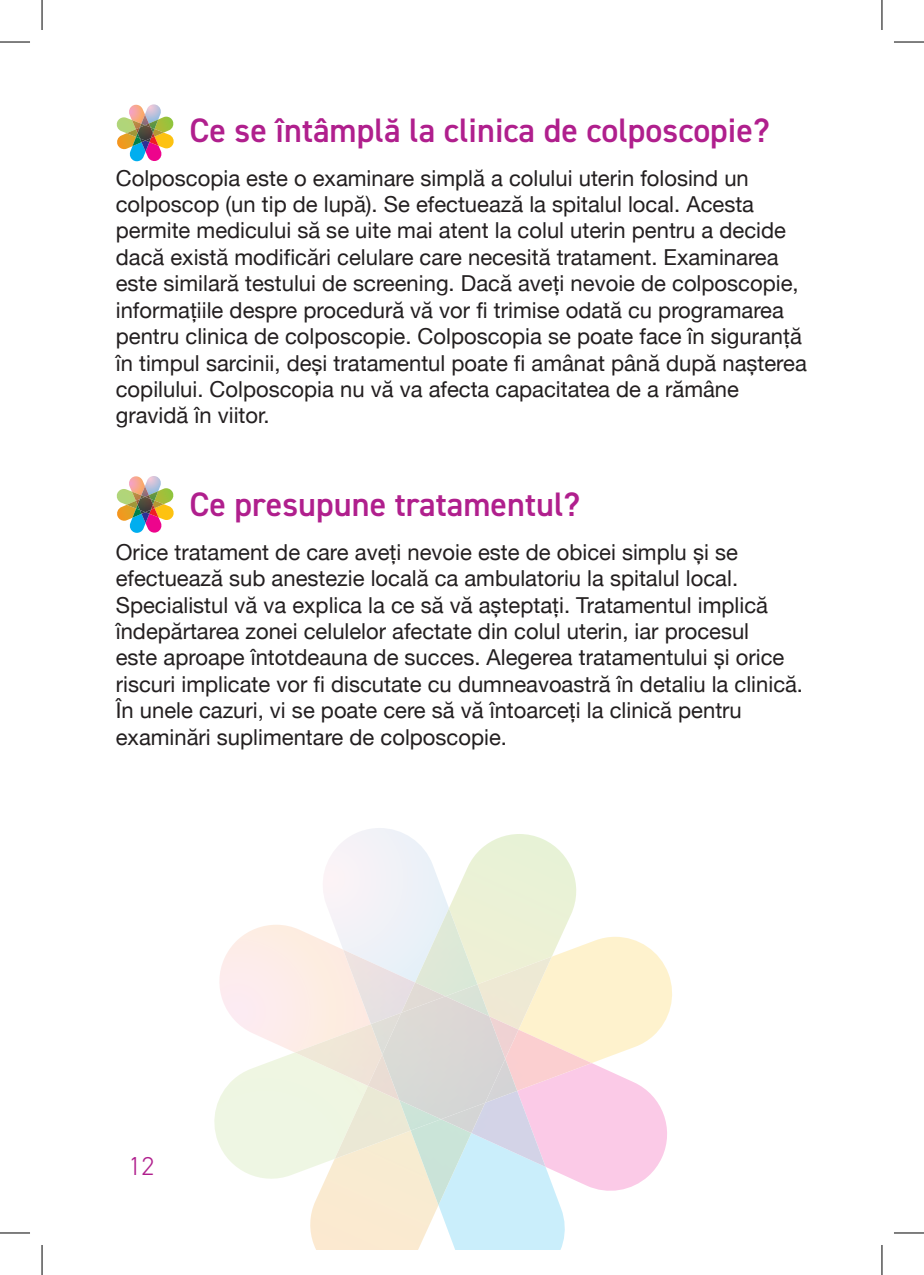
<style>
.page{position:relative;width:924px;height:1275px;background:#fff}
.page>*{position:absolute;margin:0;border:0;box-sizing:border-box;transform-origin:0 0}
.t1{font:600 34px "DIN2014";color:#b01f8d}
.t2{font:300 26px "DIN2014";color:#b01f8d}
.t3{font:22px/26.4px "Helvetica Neue";color:#231f20}
</style>
<div class="page">
<svg style="left:318px;top:828px;width:251px;height:422px"></svg>
<img style="left:410px;top:908px;width:67px;height:297px">
<img style="left:371px;top:949px;width:44px;height:63px">
<img style="left:401px;top:982px;width:44px;height:14px">
<img style="left:471px;top:1102px;width:46px;height:65px">
<img style="left:441px;top:1119px;width:44px;height:14px">
<svg style="left:214px;top:924px;width:157px;height:262px"></svg>
<img style="left:334px;top:1090px;width:76px;height:68px">
<img style="left:399px;top:1119px;width:42px;height:11px">
<svg style="left:517px;top:936px;width:155px;height:259px"></svg>
<img style="left:477px;top:956px;width:74px;height:68px">
<img style="left:445px;top:984px;width:44px;height:12px">
<img style="left:294px;top:1024px;width:297px;height:66px">
<img style="left:368px;top:1016px;width:150px;height:84px">
<img style="left:371px;top:1012px;width:146px;height:90px">
<img style="left:382px;top:996px;width:123px;height:123px">
<svg style="left:116px;top:476px;width:58px;height:57px"></svg>
<img style="left:132px;top:491px;width:26px;height:26px">
<img style="left:136px;top:499px;width:18px;height:11px">
<img style="left:140px;top:495px;width:11px;height:19px">
<img style="left:137px;top:497px;width:16px;height:15px">
<svg style="left:116px;top:104px;width:58px;height:57px"></svg>
<img style="left:132px;top:120px;width:26px;height:26px">
<img style="left:136px;top:127px;width:18px;height:11px">
<img style="left:140px;top:124px;width:11px;height:18px">
<img style="left:137px;top:125px;width:16px;height:16px">
<hr style="left:0;top:42px;width:30px;height:1px;background:#000">
<hr style="left:893px;top:42px;width:30px;height:1px;background:#000">
<hr style="left:0;top:1232px;width:30px;height:1px;background:#000">
<hr style="left:893px;top:1232px;width:30px;height:1px;background:#000">
<hr style="left:42px;top:0;width:1px;height:30px;background:#000">
<hr style="left:42px;top:1245px;width:1px;height:30px;background:#000">
<hr style="left:881px;top:0;width:1px;height:30px;background:#000">
<hr style="left:881px;top:1245px;width:1px;height:30px;background:#000">
<h1 class="t1" style="left:189px;top:108px;width:581px">Ce se întâmplă la clinica de colposcopie?</h1>
<p class="t3" style="left:116px;top:166px;width:692px">Colposcopia este o examinare simplă a colului uterin folosind un colposcop (un tip de lupă). Se efectuează la spitalul local. Acesta permite medicului să se uite mai atent la colul uterin pentru a decide dacă există modificări celulare care necesită tratament. Examinarea este similară testului de screening. Dacă aveți nevoie de colposcopie, informațiile despre procedură vă vor fi trimise odată cu programarea pentru clinica de colposcopie. Colposcopia se poate face în siguranță în timpul sarcinii, deși tratamentul poate fi amânat până după nașterea copilului. Colposcopia nu vă va afecta capacitatea de a rămâne gravidă în viitor.</p>
<h1 class="t1" style="left:189px;top:482px;width:392px">Ce presupune tratamentul?</h1>
<p class="t3" style="left:116px;top:540px;width:688px">Orice tratament de care aveți nevoie este de obicei simplu și se efectuează sub anestezie locală ca ambulatoriu la spitalul local.<br>Specialistul vă va explica la ce să vă așteptați. Tratamentul implică îndepărtarea zonei celulelor afectate din colul uterin, iar procesul<br>este aproape întotdeauna de succes. Alegerea tratamentului și orice riscuri implicate vor fi discutate cu dumneavoastră în detaliu la clinică.<br>În unele cazuri, vi se poate cere să vă întoarceți la clinică pentru examinări suplimentare de colposcopie.</p>
<p class="t2" style="left:128px;top:1150px;width:27px">12</p>
</div>
